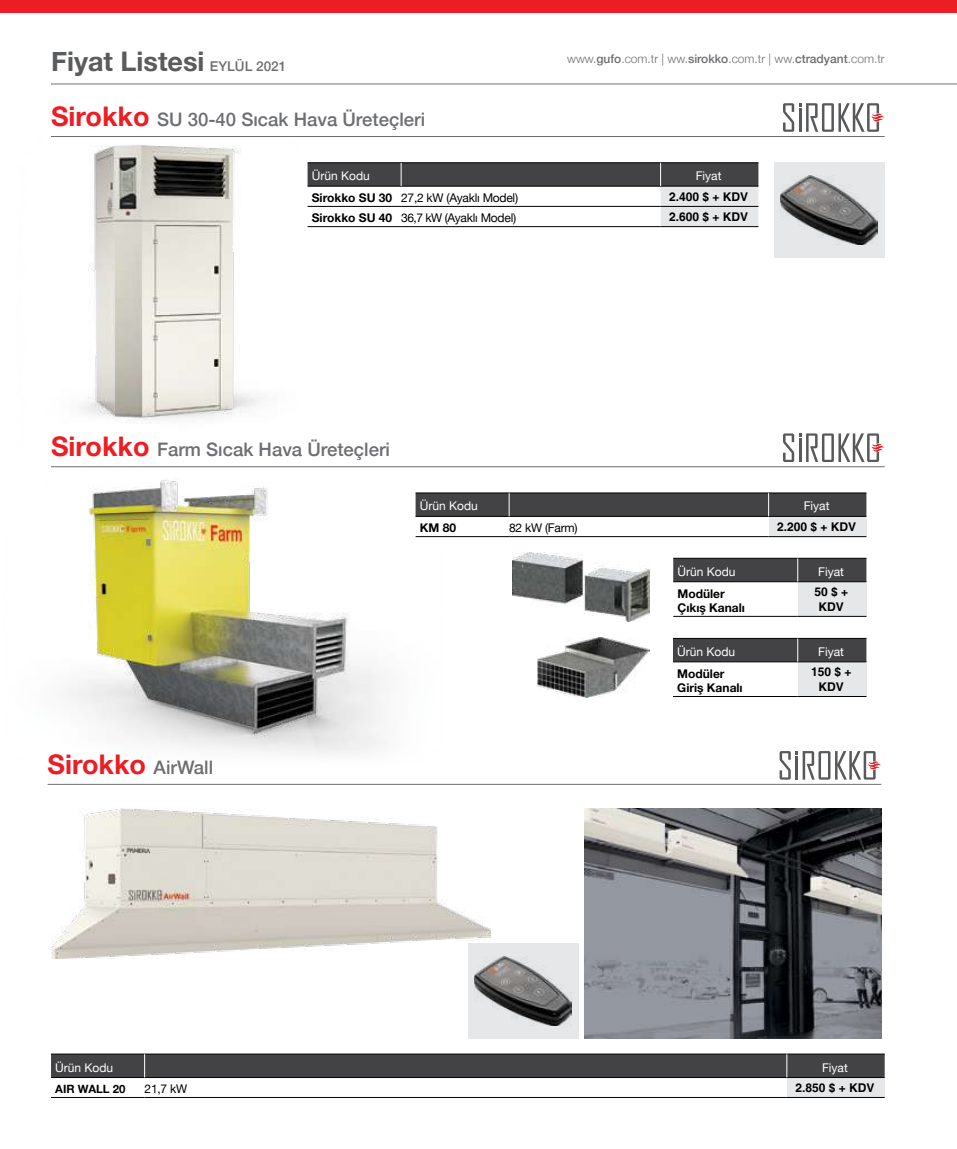
<style>
.page{position:relative;width:957px;height:1149px;background:#fff}
.page>*{position:absolute;margin:0;border:0;box-sizing:border-box;transform-origin:0 0}
.t1{font:700 27px "Helvetica Neue";color:#ed1d24}
.t2{font:700 27px "Helvetica Neue";color:#5a5b5d}
.t3{font:500 18.6px "Helvetica Neue";color:#6d6e71}
.t4{font:500 13.5px "Helvetica Neue";color:#6d6e71}
.t5{font:12px "Helvetica Neue";letter-spacing:-.02em;color:#000}
.t6{font:12px "Helvetica Neue";color:#fff}
.t7{font:700 12px/14.4px "Helvetica";color:#000;text-align:center}
.t8{font:300 12px "Helvetica Neue";color:#6d6e71}
.t9{font:700 12px/14.4px "Helvetica Neue";color:#000}
.t10{font:700 11.4px "Helvetica Neue";color:#000}
.s1{font-weight:500}
.s2{font-weight:700;font-size:27px;color:#ed1d24}
.s3{font-weight:700}
.s4{font-weight:500;font-size:18.6px;color:#6d6e71}
</style>
<div class="page">
<svg style="left:556px;top:884px;width:329px;height:214px"></svg>
<hr style="left:51px;top:84px;width:906px;height:1px;background:#6d6e71">
<hr style="left:51px;top:136px;width:833px;height:1px;background:#6d6e71">
<hr style="left:51px;top:466px;width:833px;height:1px;background:#6d6e71">
<div style="left:468px;top:942px;width:110px;height:96px;background:#e6e7e8"></div>
<div style="left:774px;top:162px;width:110px;height:96px;background:#e6e7e8"></div>
<img style="left:781px;top:176px;width:97px;height:68px">
<img style="left:475px;top:956px;width:96px;height:68px">
<svg style="left:783px;top:103px;width:101px;height:29px"></svg>
<svg style="left:783px;top:433px;width:101px;height:29px"></svg>
<hr style="left:307px;top:226px;width:94px;height:1px;background:#000">
<hr style="left:401px;top:226px;width:259px;height:1px;background:#000">
<hr style="left:660px;top:226px;width:98px;height:1px;background:#000">
<hr style="left:307px;top:162px;width:94px;height:1px;background:#000">
<hr style="left:401px;top:162px;width:259px;height:1px;background:#000">
<hr style="left:660px;top:162px;width:98px;height:1px;background:#000">
<svg style="left:307px;top:163px;width:451px;height:63px"></svg>
<div style="left:768px;top:516px;width:98px;height:20px;background:#e6e7e8"></div>
<hr style="left:415px;top:516px;width:94px;height:1px;background:#000">
<hr style="left:509px;top:516px;width:259px;height:1px;background:#000">
<hr style="left:768px;top:516px;width:98px;height:1px;background:#000">
<hr style="left:415px;top:536px;width:94px;height:1px;background:#000">
<hr style="left:509px;top:536px;width:259px;height:1px;background:#000">
<hr style="left:768px;top:536px;width:98px;height:1px;background:#000">
<hr style="left:415px;top:492px;width:94px;height:1px;background:#000">
<hr style="left:509px;top:492px;width:259px;height:1px;background:#000">
<hr style="left:768px;top:492px;width:98px;height:1px;background:#000">
<div style="left:447px;top:493px;width:419px;height:23px;background:#434345"></div>
<div style="left:787px;top:1077px;width:97px;height:20px;background:#e6e7e8"></div>
<hr style="left:51px;top:1096px;width:94px;height:1px;background:#000">
<hr style="left:145px;top:1096px;width:642px;height:1px;background:#000">
<hr style="left:787px;top:1096px;width:97px;height:1px;background:#000">
<svg style="left:51px;top:1053px;width:833px;height:24px;background:#454547"></svg>
<hr style="left:48px;top:783px;width:833px;height:1px;background:#6d6e71">
<svg style="left:779px;top:751px;width:102px;height:28px"></svg>
<img style="left:585px;top:808px;width:296px;height:230px">
<div style="left:0;top:0;width:957px;height:13px;background:#ed1d24"></div>
<div style="left:797px;top:581px;width:69px;height:35px;background:#e6e7e8"></div>
<hr style="left:673px;top:581px;width:124px;height:1px;background:#000">
<hr style="left:797px;top:581px;width:69px;height:1px;background:#000">
<hr style="left:673px;top:616px;width:124px;height:1px;background:#000">
<hr style="left:797px;top:616px;width:69px;height:1px;background:#000">
<div style="left:673px;top:558px;width:193px;height:23px;background:#434345"></div>
<img style="left:79px;top:145px;width:184px;height:278px">
<img style="left:51px;top:808px;width:440px;height:150px">
<img style="left:51px;top:466px;width:396px;height:288px">
<div style="left:797px;top:661px;width:69px;height:35px;background:#e6e7e8"></div>
<hr style="left:673px;top:661px;width:124px;height:1px;background:#000">
<hr style="left:797px;top:661px;width:69px;height:1px;background:#000">
<hr style="left:673px;top:696px;width:124px;height:1px;background:#000">
<hr style="left:797px;top:696px;width:69px;height:1px;background:#000">
<div style="left:673px;top:638px;width:193px;height:23px;background:#434345"></div>
<img style="left:537px;top:637px;width:113px;height:59px">
<img style="left:512px;top:553px;width:138px;height:68px">
<h1 class="t2" style="left:51px;top:40px;width:155px">Fiyat Listesi</h1>
<p class="t8" style="left:567px;top:49px;width:319px">www.<span class="s1">gufo</span>.com.tr | ww.<span class="s1">sirokko</span>.com.tr | ww.<span class="s1">ctradyant</span>.com.tr</p>
<p class="t4" style="left:210px;top:55px;width:78px">EYLÜL 2021</p>
<h2 class="t3" style="left:51px;top:104px;width:376px"><span class="s2">Sirokko</span> SU 30-40 Sıcak Hava Üreteçleri</h2>
<p class="t6" style="left:312px;top:167px;width:60px">Ürün Kodu</p>
<p class="t6" style="left:696px;top:167px;width:27px">Fiyat</p>
<p class="t5" style="left:312px;top:189px;width:208px"><span class="s3">Sirokko SU 30</span> 27,2 kW (Ayaklı Model)</p>
<p class="t7" style="left:669px;top:190px;width:81px">2.400 $ + KDV</p>
<p class="t5" style="left:312px;top:209px;width:206px"><span class="s3">Sirokko SU 40</span> 36,7 kW (Ayaklı Model)</p>
<p class="t7" style="left:669px;top:210px;width:81px">2.600 $ + KDV</p>
<h2 class="t3" style="left:51px;top:434px;width:340px"><span class="s2">Sirokko</span> Farm Sıcak Hava Üreteçleri</h2>
<h1 class="t1" style="left:48px;top:742px;width:167px">Sirokko <span class="s4">AirWall</span></h1>
<p class="t6" style="left:420px;top:497px;width:60px">Ürün Kodu</p>
<p class="t6" style="left:803px;top:497px;width:27px">Fiyat</p>
<p class="t9" style="left:420px;top:521px;width:38px">KM 80</p>
<p class="t5" style="left:509px;top:519px;width:70px">82 kW (Farm)</p>
<p class="t7" style="left:777px;top:520px;width:81px">2.200 $ + KDV</p>
<p class="t6" style="left:677px;top:562px;width:60px">Ürün Kodu</p>
<p class="t6" style="left:818px;top:562px;width:27px">Fiyat</p>
<p class="t9" style="left:677px;top:586px;width:69px">Modüler<br>Çıkış Kanalı</p>
<p class="t7" style="left:814px;top:585px;width:35px">50 $ +<br>KDV</p>
<p class="t6" style="left:677px;top:642px;width:60px">Ürün Kodu</p>
<p class="t6" style="left:818px;top:642px;width:27px">Fiyat</p>
<p class="t9" style="left:677px;top:666px;width:67px">Modüler<br>Giriş Kanalı</p>
<p class="t7" style="left:811px;top:665px;width:42px">150 $ +<br>KDV</p>
<p class="t6" style="left:55px;top:1058px;width:60px">Ürün Kodu</p>
<p class="t6" style="left:822px;top:1058px;width:27px">Fiyat</p>
<p class="t10" style="left:55px;top:1079px;width:72px">AIR WALL 20</p>
<p class="t5" style="left:145px;top:1079px;width:44px">21,7 kW</p>
<p class="t7" style="left:795px;top:1080px;width:81px">2.850 $ + KDV</p>
</div>
